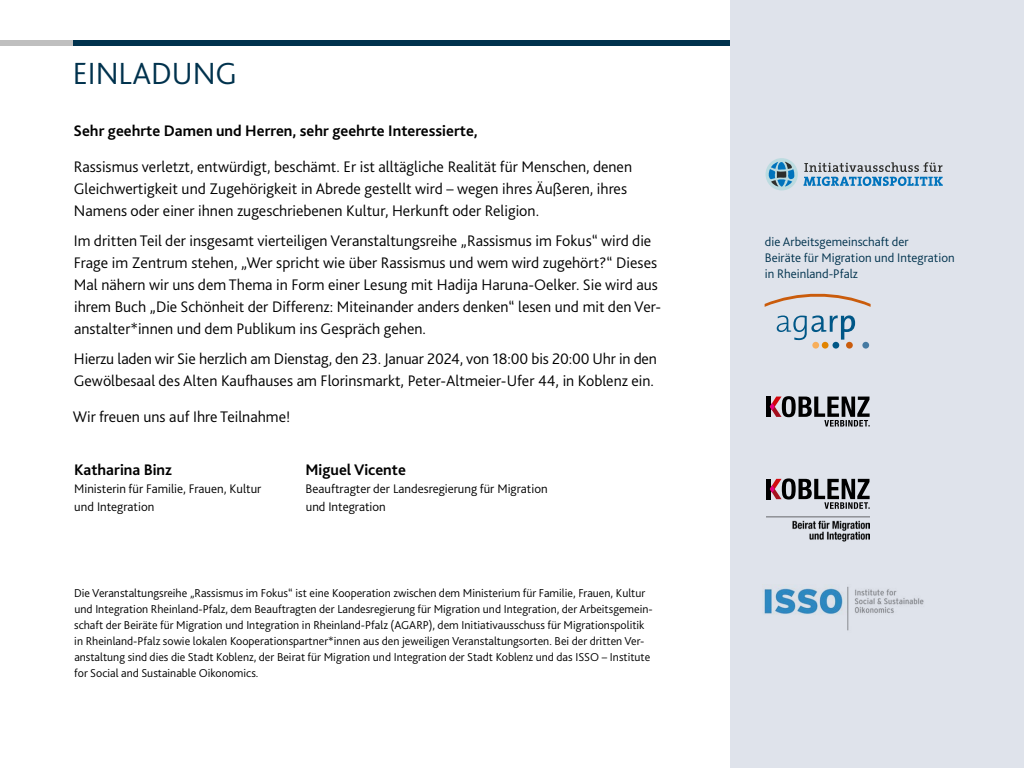
<style>
.page{position:relative;width:1024px;height:768px;background:#fff}
.page>*{position:absolute;margin:0;border:0;box-sizing:border-box;transform-origin:0 0}
.t1{font:300 32px "Bliss 2";color:#00324d}
.P_Einleitung{font:300 16px/22px "Bliss 2";color:#000}
.P_Anrede{font:700 16px "Bliss 2";color:#000}
.P_Fließtext{font:700 16px "Bliss 2";color:#000}
.P_Fließtext-2{font:300 13px/18px "Bliss 2";color:#000}
.t2{font:300 13px/16px "Bliss 2";color:#00324d}
.P_Fließtext-3{font:300 12px/16px "Bliss 2";color:#000}
</style>
<div class="page">
<div style="left:730px;top:0;width:294px;height:768px;background:#dfe3eb"></div>
<div style="left:73px;top:40px;width:657px;height:6px;background:#00324d"></div>
<svg style="left:777px;top:315px;width:78px;height:25px"></svg>
<svg style="left:765px;top:293px;width:106px;height:14px"></svg>
<div style="left:862px;top:342px;width:7px;height:7px;background:#457aa2;border-radius:50%"></div>
<div style="left:812px;top:342px;width:7px;height:7px;background:#f7ae5a;border-radius:50%"></div>
<div style="left:833px;top:342px;width:6px;height:7px;background:#005787;border-radius:50%"></div>
<div style="left:846px;top:342px;width:7px;height:7px;background:#ca5c0c;border-radius:50%"></div>
<div style="left:822px;top:342px;width:7px;height:7px;background:#e18400;border-radius:50%"></div>
<div style="left:766px;top:158px;width:32px;height:32px;background:#bcdbe0;border-radius:50%"></div>
<svg style="left:768px;top:162px;width:27px;height:25px"></svg>
<svg style="left:803px;top:162px;width:140px;height:24px"></svg>
<hr style="left:767px;top:397px;width:4px;height:20px;background:#000">
<svg style="left:770px;top:396px;width:100px;height:31px"></svg>
<img style="left:766px;top:516px;width:104px;height:26px">
<img style="left:764px;top:586px;width:160px;height:45px">
<div style="left:0;top:40px;width:73px;height:6px;background:#bfbfbf"></div>
<hr style="left:767px;top:479px;width:4px;height:20px;background:#000">
<svg style="left:770px;top:478px;width:100px;height:31px"></svg>
<h1 class="t1" style="left:73px;top:54px;width:166px">EINLADUNG</h1>
<p class="P_Anrede" style="left:74px;top:121px;width:406px">Sehr geehrte Damen und Herren, sehr geehrte Interessierte,</p>
<p class="P_Einleitung" style="left:74px;top:156px;width:560px">Rassismus verletzt, entwürdigt, beschämt. Er ist alltägliche Realität für Menschen, denen<br>Gleichwertigkeit und Zugehörigkeit in Abrede gestellt wird – wegen ihres Äußeren, ihres<br>Namens oder einer ihnen zugeschriebenen Kultur, Herkunft oder Religion.</p>
<p class="P_Einleitung" style="left:74px;top:230px;width:589px">Im dritten Teil der insgesamt vierteiligen Veranstaltungsreihe „Rassismus im Fokus“ wird die Frage im Zentrum stehen, „Wer spricht wie über Rassismus und wem wird zugehört?“ Dieses Mal nähern wir uns dem Thema in Form einer Lesung mit Hadija Haruna-Oelker. Sie wird aus ihrem Buch „Die Schönheit der Differenz: Miteinander anders denken“ lesen und mit den Ver&shy;anstalter*innen und dem Publikum ins Gespräch gehen.</p>
<p class="P_Einleitung" style="left:74px;top:348px;width:585px">Hierzu laden wir Sie herzlich am Dienstag, den 23. Januar 2024, von 18:00 bis 20:00 Uhr in den<br>Gewölbesaal des Alten Kaufhauses am Florinsmarkt, Peter-Altmeier-Ufer 44, in Koblenz ein.</p>
<p class="P_Einleitung" style="left:73px;top:406px;width:219px">Wir freuen uns auf Ihre Teilnahme!</p>
<p class="P_Fließtext" style="left:74px;top:460px;width:99px">Katharina Binz</p>
<p class="P_Fließtext-2" style="left:74px;top:480px;width:189px">Ministerin für Familie, Frauen, Kultur und Integration</p>
<p class="P_Fließtext" style="left:305px;top:459px;width:102px">Miguel Vicente</p>
<p class="P_Fließtext-2" style="left:306px;top:479px;width:244px">Beauftragter der Landesregierung für Migration und Integration</p>
<p class="P_Fließtext-3" style="left:74px;top:585px;width:580px">Die Veranstaltungsreihe „Rassismus im Fokus“ ist eine Kooperation zwischen dem Ministerium für Familie, Frauen, Kultur und Integration Rheinland-Pfalz, dem Beauftragten der Landesregierung für Migration und Integration, der Arbeitsgemein&shy;schaft der Beiräte für Migration und Integration in Rheinland-Pfalz (AGARP), dem Initiativausschuss für Migrationspolitik in Rheinland-Pfalz sowie lokalen Kooperationspartner*innen aus den jeweiligen Veranstaltungsorten. Bei der dritten Ver&shy;anstaltung sind dies die Stadt Koblenz, der Beirat für Migration und Integration der Stadt Koblenz und das ISSO – Institute for Social and Sustainable Oikonomics.</p>
<p class="t2" style="left:765px;top:233px;width:191px">die Arbeitsgemeinschaft der<br>Beiräte für Migration und Integration in Rheinland-Pfalz</p>
</div>
